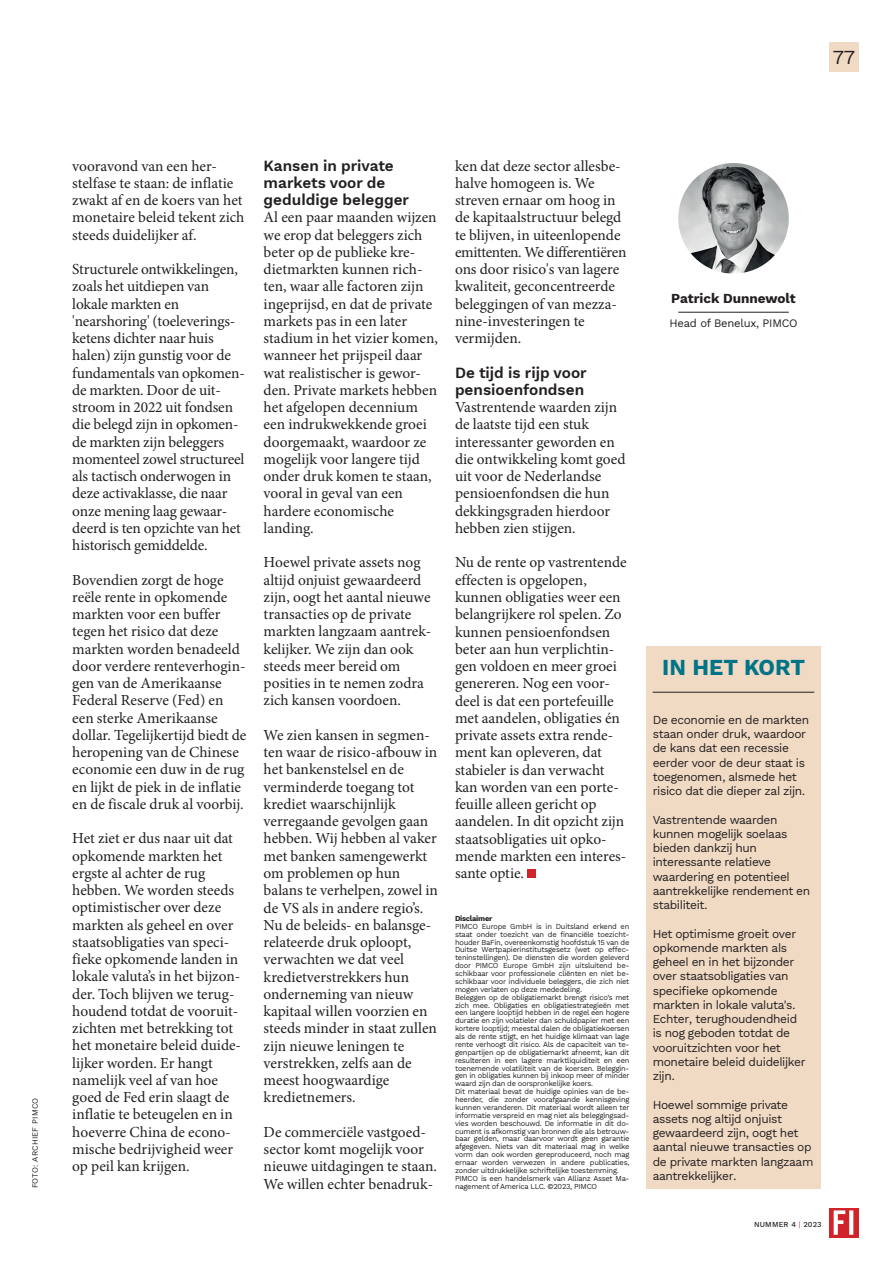
<style>
.page{position:relative;width:893px;height:1263px;background:#fff}
.page>*{position:absolute;margin:0;border:0;box-sizing:border-box;transform-origin:0 0}
.t1{font:700 22.5px "Work Sans";color:#007487}
.t2{font:19.5px "Work Sans";color:#231f20}
.t3{font:15.3px/17.2px "Minion Pro";letter-spacing:-.005em;color:#231f20}
.t4{font:600 15.3px/17.2px "Work Sans";color:#231f20}
.t5{font:700 13.5px "Work Sans";color:#231f20}
.t6{font:12px/14.2px "Work Sans";letter-spacing:-.03em;color:#231f20}
.t7{font:11.25px "Work Sans";letter-spacing:-.02em;color:#231f20}
.t8{font:7.95px "Work Sans";letter-spacing:.02em;color:#231f20}
.t9{font:7.5px/7.8px "Work Sans";letter-spacing:-.03em;color:#231f20}
.t10{font:500 7.5px "Work Sans";letter-spacing:.02em;color:#231f20}
.t11{font:700 7.5px "Work Sans";letter-spacing:-.03em;color:#231f20}
.s1{font-weight:400;color:#d1232a}
</style>
<div class="page">
<svg style="left:829px;top:1208px;width:30px;height:29px"></svg>
<svg style="left:834px;top:1210px;width:19px;height:25px"></svg>
<div style="left:527px;top:869px;width:9px;height:9px;background:#d1232a"></div>
<img style="left:678px;top:163px;width:111px;height:111px;border-radius:55px">
<hr style="left:678px;top:312px;width:111px;height:1px;background:#231f20">
<div style="left:646px;top:646px;width:175px;height:542px;background:#f0dac4"></div>
<hr style="left:653px;top:692px;width:161px;height:1px;background:#231f20">
<div style="left:829px;top:43px;width:30px;height:29px;background:#f0dac4"></div>
<p class="t2" style="left:832px;top:43px;width:24px">77</p>
<p class="t8" style="left:29px;top:1188px;width:92px;rotate:-90deg">FOTO: ARCHIEF PIMCO</p>
<p class="t3" style="left:72px;top:157px;width:174px">vooravond van een her&shy;stelfase te staan: de inflatie zwakt af en de koers van het monetaire beleid tekent zich steeds duidelijker af.</p>
<p class="t3" style="left:72px;top:261px;width:174px">Structurele ontwikkelingen, zoals het uitdiepen van lokale markten en 'nearshoring' (toeleverings&shy;ketens dichter naar huis halen) zijn gunstig voor de fundamentals van opkomen&shy;de markten. Door de uit&shy;stroom in 2022 uit fondsen die belegd zijn in opkomen&shy;de markten zijn beleggers momenteel zowel structureel als tactisch onderwogen in deze activaklasse, die naar onze mening laag gewaar&shy;deerd is ten opzichte van het historisch gemiddelde.</p>
<p class="t3" style="left:72px;top:571px;width:176px">Bovendien zorgt de hoge reële rente in opkomende markten voor een buffer tegen het risico dat deze markten worden benadeeld door verdere renteverhogin&shy;gen van de Amerikaanse<br>Federal Reserve (Fed) en een sterke Amerikaanse dollar. Tegelijkertijd biedt de heropening van de Chinese economie een duw in de rug en lijkt de piek in de inflatie en de fiscale druk al voorbij.</p>
<p class="t3" style="left:72px;top:830px;width:170px">Het ziet er dus naar uit dat opkomende markten het ergste al achter de rug hebben. We worden steeds optimistischer over deze markten als geheel en over staatsobligaties van speci&shy;fieke opkomende landen in lokale valuta’s in het bijzon&shy;der. Toch blijven we terug&shy;houdend totdat de vooruit&shy;zichten met betrekking tot het monetaire beleid duide&shy;lijker worden. Er hangt namelijk veel af van hoe goed de Fed erin slaagt de inflatie te beteugelen en in hoeverre China de econo&shy;mische bedrijvigheid weer op peil kan krijgen.</p>
<p class="t4" style="left:264px;top:156px;width:147px">Kansen in private markets voor de geduldige belegger</p>
<p class="t3" style="left:264px;top:209px;width:176px">Al een paar maanden wijzen we erop dat beleggers zich beter op de publieke kre&shy;dietmarkten kunnen rich&shy;ten, waar alle factoren zijn ingeprijsd, en dat de private markets pas in een later stadium in het vizier komen, wanneer het prijspeil daar wat realistischer is gewor&shy;den. Private markets hebben het afgelopen decennium een indrukwekkende groei doorgemaakt, waardoor ze mogelijk voor langere tijd onder druk komen te staan, vooral in geval van een hardere economische landing.</p>
<p class="t3" style="left:264px;top:554px;width:169px">Hoewel private assets nog altijd onjuist gewaardeerd zijn, oogt het aantal nieuwe transacties op de private markten langzaam aantrek&shy;kelijker. We zijn dan ook steeds meer bereid om posities in te nemen zodra zich kansen voordoen.</p>
<p class="t3" style="left:264px;top:726px;width:176px">We zien kansen in segmen&shy;ten waar de risico-afbouw in het bankenstelsel en de verminderde toegang tot krediet waarschijnlijk verregaande gevolgen gaan hebben. Wij hebben al vaker met banken samengewerkt om problemen op hun balans te verhelpen, zowel in de VS als in andere regio’s.<br>Nu de beleids- en balansge&shy;relateerde druk oploopt, verwachten we dat veel kredietverstrekkers hun onderneming van nieuw kapitaal willen voorzien en steeds minder in staat zullen zijn nieuwe leningen te verstrekken, zelfs aan de meest hoogwaardige kredietnemers.</p>
<p class="t3" style="left:264px;top:1123px;width:175px">De commerciële vastgoed&shy;sector komt mogelijk voor nieuwe uitdagingen te staan.<br>We willen echter benadruk-</p>
<p class="t3" style="left:455px;top:157px;width:173px">ken dat deze sector allesbe&shy;halve homogeen is. We streven ernaar om hoog in de kapitaalstructuur belegd te blijven, in uiteenlopende emittenten. We differentiëren ons door risico's van lagere kwaliteit, geconcentreerde beleggingen of van mezza&shy;nine-investeringen te vermijden.</p>
<p class="t4" style="left:455px;top:363px;width:133px">De tijd is rijp voor pensioenfondsen</p>
<p class="t3" style="left:455px;top:399px;width:172px">Vastrentende waarden zijn de laatste tijd een stuk interessanter geworden en die ontwikkeling komt goed uit voor de Nederlandse pensioenfondsen die hun dekkingsgraden hierdoor hebben zien stijgen.</p>
<p class="t3" style="left:455px;top:554px;width:173px">Nu de rente op vastrentende effecten is opgelopen, kunnen obligaties weer een belangrijkere rol spelen. Zo kunnen pensioenfondsen beter aan hun verplichtin&shy;gen voldoen en meer groei genereren. Nog een voor&shy;deel is dat een portefeuille met aandelen, obligaties én private assets extra rende&shy;ment kan opleveren, dat stabieler is dan verwacht kan worden van een porte&shy;feuille alleen gericht op aandelen. In dit opzicht zijn staatsobligaties uit opko&shy;mende markten een interes&shy;sante optie.</p>
<p class="t11" style="left:455px;top:913px;width:39px">Disclaimer</p>
<p class="t9" style="left:455px;top:922px;width:176px">PIMCO Europe GmbH is in Duitsland erkend en staat onder toezicht van de financiële toezicht&shy;houder BaFin, overeenkomstig hoofdstuk 15 van de Duitse Wertpapierinstitutsgesetz (wet op effec&shy;teninstellingen). De diensten die worden geleverd door PIMCO Europe GmbH zijn uitsluitend be&shy;schikbaar voor professionele cliënten en niet be&shy;schikbaar voor individuele beleggers, die zich niet mogen verlaten op deze mededeling.<br>Beleggen op de obligatiemarkt brengt risico’s met zich mee. Obligaties en obligatiestrategieën met een langere looptijd hebben in de regel een hogere duratie en zijn volatieler dan schuldpapier met een kortere looptijd; meestal dalen de obligatiekoersen als de rente stijgt, en het huidige klimaat van lage rente verhoogt dit risico. Als de capaciteit van te&shy;genpartijen op de obligatiemarkt afneemt, kan dit resulteren in een lagere marktliquiditeit en een toenemende volatiliteit van de koersen. Beleggin&shy;gen in obligaties kunnen bij inkoop meer of minder waard zijn dan de oorspronkelijke koers.<br>Dit materiaal bevat de huidige opinies van de be&shy;heerder, die zonder voorafgaande kennisgeving kunnen veranderen. Dit materiaal wordt alleen ter informatie verspreid en mag niet als beleggingsad&shy;vies worden beschouwd. De informatie in dit do&shy;cument is afkomstig van bronnen die als betrouw&shy;baar gelden, maar daarvoor wordt geen garantie afgegeven. Niets van dit materiaal mag in welke vorm dan ook worden gereproduceerd, noch mag ernaar worden verwezen in andere publicaties, zonder uitdrukkelijke schriftelijke toestemming.<br>PIMCO is een handelsmerk van Allianz Asset Ma&shy;nagement of America LLC. ©2023, PIMCO</p>
<p class="t5" style="left:671px;top:288px;width:126px">Patrick Dunnewolt</p>
<p class="t7" style="left:670px;top:314px;width:130px">Head of Benelux, PIMCO</p>
<h1 class="t1" style="left:662px;top:650px;width:144px">IN HET KORT</h1>
<p class="t6" style="left:653px;top:712px;width:158px">De economie en de markten staan onder druk, waardoor de kans dat een recessie eerder voor de deur staat is toegenomen, alsmede het risico dat die dieper zal zijn.</p>
<p class="t6" style="left:653px;top:812px;width:159px">Vastrentende waarden kunnen mogelijk soelaas bieden dankzij hun interessante relatieve waardering en potentieel aantrekkelijke rendement en stabiliteit.</p>
<p class="t6" style="left:653px;top:926px;width:154px">Het optimisme groeit over opkomende markten als geheel en in het bijzonder over staatsobligaties van specifieke opkomende markten in lokale valuta's.<br>Echter, terughoudendheid is nog geboden totdat de vooruitzichten voor het monetaire beleid duidelijker zijn.</p>
<p class="t6" style="left:653px;top:1097px;width:162px">Hoewel sommige private assets nog altijd onjuist gewaardeerd zijn, oogt het aantal nieuwe transacties op de private markten langzaam aantrekkelijker.</p>
<p class="t10" style="left:754px;top:1219px;width:69px">NUMMER 4 <span class="s1">|</span> 2023</p>
</div>
